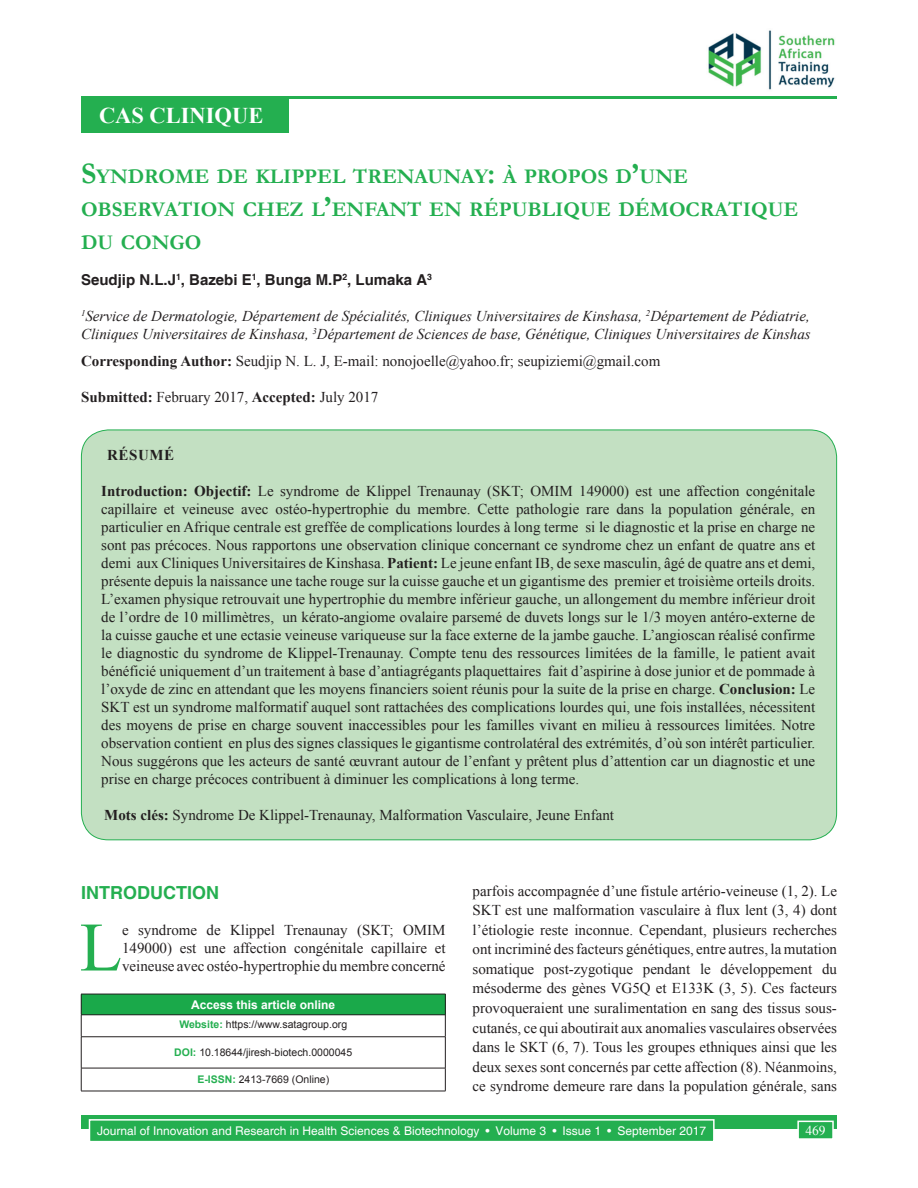
<style>
.page{position:relative;width:918px;height:1188px;background:#fff}
.page>*{position:absolute;margin:0;border:0;box-sizing:border-box;transform-origin:0 0}
.Drop_cap_tx{font:69.3px "Times New Roman";color:#24af50}
.AH{font:700 22.5px "Times New Roman";color:#fff}
.AT{font:700 21px/33px "Garamond";color:#24af50}
.t1{font:700 18px "Helvetica";color:#24af50}
.KWD{font:15px/18px "Times New Roman";color:#231f20;text-align:justify}
.Drop_cap_tx-2{font:15px/19.5px "Times New Roman";color:#231f20;text-align:justify}
.AFF{font:italic 15px/18px "Times New Roman";color:#231f20}
.ADD{font:15px "Times New Roman";color:#231f20}
.AU{font:700 15px "Helvetica";color:#231f20}
.HIS{font:15px "Times New Roman";color:#231f20}
.ABSH{font:700 15px "Times New Roman";letter-spacing:.035em;color:#231f20}
.Folio{font:13.5px "Times New Roman";color:#fff}
.t2{font:12px "Helvetica";color:#fff}
.AAO{font:700 12px "Arial";color:#fff}
.WEBSITE{font:10.5px "Arial";color:#231f20}
.s1{font-size:30px}
.s2{font-weight:700}
.s3{font-weight:700;color:#24af50}
</style>
<div class="page">
<div style="left:81px;top:1116px;width:756px;height:13px;background:#24af50"></div>
<div style="left:90px;top:1120px;width:624px;height:22px;background:#24af50"></div>
<div style="left:89px;top:1119px;width:626px;height:23px;border:2px solid #fff"></div>
<div style="left:798px;top:1121px;width:35px;height:18px;background:#24af50"></div>
<div style="left:797px;top:1121px;width:37px;height:19px;border:2px solid #fff"></div>
<div style="left:81px;top:99px;width:207px;height:33px;background:#24af50"></div>
<div style="left:81px;top:430px;width:756px;height:410px;background:#c3e0c2;border-radius:27px"></div>
<hr style="left:81px;top:96px;width:756px;height:3px;background:#24af50">
<img style="left:708px;top:30px;width:127px;height:60px">
<div style="left:81px;top:994px;width:364px;height:21px;background:#1aa94a"></div>
<hr style="left:81px;top:994px;width:365px;height:1px;background:#231f20">
<hr style="left:81px;top:1015px;width:365px;height:1px;background:#231f20">
<svg style="left:81px;top:994px;width:1px;height:43px"></svg>
<hr style="left:81px;top:1037px;width:1px;height:31px;background:#231f20">
<hr style="left:81px;top:1068px;width:365px;height:1px;background:#231f20">
<svg style="left:81px;top:1068px;width:1px;height:23px"></svg>
<hr style="left:81px;top:1091px;width:365px;height:1px;background:#231f20">
<hr style="left:445px;top:1037px;width:1px;height:31px;background:#231f20">
<svg style="left:445px;top:1068px;width:1px;height:23px"></svg>
<hr style="left:81px;top:1037px;width:365px;height:1px;background:#231f20">
<svg style="left:445px;top:994px;width:1px;height:43px"></svg>
<p class="AH" style="left:99px;top:99px;width:166px">CAS CLINIQUE</p>
<p class="AT" style="left:81px;top:160px;width:719px"><span class="s1">S</span>YNDROME DE KLIPPEL TRENAUNAY<span class="s1">:</span> À PROPOS D<span class="s1">’</span>UNE<br>OBSERVATION CHEZ L<span class="s1">’</span>ENFANT EN RÉPUBLIQUE DÉMOCRATIQUE<br>DU CONGO</p>
<p class="AU" style="left:81px;top:271px;width:353px">Seudjip N.L.J<sup>1</sup>, Bazebi E<sup>1</sup>, Bunga M.P<sup>2</sup>, Lumaka A<sup>3</sup></p>
<p class="AFF" style="left:81px;top:307px;width:731px"><sup>1</sup>Service de Dermatologie, Département de Spécialités, Cliniques Universitaires de Kinshasa, <sup>2</sup>Département de Pédiatrie,<br>Cliniques Universitaires de Kinshasa, <sup>3</sup>Département de Sciences de base, Génétique, Cliniques Universitaires de Kinshas</p>
<p class="ADD" style="left:81px;top:351px;width:581px"><span class="s2">Corresponding Author:</span> Seudjip N. L. J, E-mail: nonojoelle@yahoo.fr; seupiziemi@gmail.com</p>
<p class="HIS" style="left:81px;top:387px;width:299px"><span class="s2">Submitted:</span> February 2017, <span class="s2">Accepted:</span> July 2017</p>
<p class="ABSH" style="left:107px;top:444px;width:68px">RÉSUMÉ</p>
<p class="KWD" style="left:101px;top:481px;width:716px"><span class="s2">Introduction: Objectif:</span> Le syndrome de Klippel Trenaunay (SKT; OMIM 149000) est une affection congénitale capillaire et veineuse avec ostéo-hypertrophie du membre. Cette pathologie rare dans la population générale, en particulier en Afrique centrale est greffée de complications lourdes à long terme si le diagnostic et la prise en charge ne sont pas précoces. Nous rapportons une observation clinique concernant ce syndrome chez un enfant de quatre ans et demi aux Cliniques Universitaires de Kinshasa. <span class="s2">Patient:</span> Le jeune enfant IB, de sexe masculin, âgé de quatre ans et demi, présente depuis la naissance une tache rouge sur la cuisse gauche et un gigantisme des premier et troisième orteils droits.<br>L’examen physique retrouvait une hypertrophie du membre inférieur gauche, un allongement du membre inférieur droit de l’ordre de 10 millimètres, un kérato-angiome ovalaire parsemé de duvets longs sur le 1/3 moyen antéro-externe de la cuisse gauche et une ectasie veineuse variqueuse sur la face externe de la jambe gauche. L’angioscan réalisé confirme le diagnostic du syndrome de Klippel-Trenaunay. Compte tenu des ressources limitées de la famille, le patient avait bénéficié uniquement d’un traitement à base d’antiagrégants plaquettaires fait d’aspirine à dose junior et de pommade à l’oxyde de zinc en attendant que les moyens financiers soient réunis pour la suite de la prise en charge. <span class="s2">Conclusion:</span> Le SKT est un syndrome malformatif auquel sont rattachées des complications lourdes qui, une fois installées, nécessitent des moyens de prise en charge souvent inaccessibles pour les familles vivant en milieu à ressources limitées. Notre observation contient en plus des signes classiques le gigantisme controlatéral des extrémités, d’où son intérêt particulier.<br>Nous suggérons que les acteurs de santé œuvrant autour de l’enfant y prêtent plus d’attention car un diagnostic et une prise en charge précoces contribuent à diminuer les complications à long terme.</p>
<p class="KWD" style="left:104px;top:805px;width:511px"><span class="s2">Mots clés:</span> Syndrome De Klippel-Trenaunay, Malformation Vasculaire, Jeune Enfant</p>
<h1 class="t1" style="left:81px;top:881px;width:139px">INTRODUCTION</h1>
<p class="Drop_cap_tx" style="left:80px;top:898px;width:44px">L</p>
<p class="Drop_cap_tx-2" style="left:122px;top:920px;width:325px;line-height:18px">e syndrome de Klippel Trenaunay (SKT; OMIM 149000) est une affection congénitale capillaire et veineuse avec ostéo-hypertrophie du membre concerné</p>
<p class="AAO" style="left:191px;top:996px;width:146px">Access this article online</p>
<p class="WEBSITE" style="left:179px;top:1018px;width:169px"><span class="s3">Website:</span> https://www.satagroup.org</p>
<p class="WEBSITE" style="left:174px;top:1045px;width:180px"><span class="s3">DOI:</span> 10.18644/jiresh-biotech.0000045</p>
<p class="WEBSITE" style="left:197px;top:1072px;width:133px"><span class="s3">E-ISSN:</span> 2413-7669 (Online)</p>
<p class="Drop_cap_tx-2" style="left:473px;top:880px;width:366px">parfois accompagnée d’une fistule artério-veineuse (1, 2). Le SKT est une malformation vasculaire à flux lent (3, 4) dont l’étiologie reste inconnue. Cependant, plusieurs recherches ont incriminé des facteurs génétiques, entre autres, la mutation somatique post-zygotique pendant le développement du mésoderme des gènes VG5Q et E133K (3, 5). Ces facteurs provoqueraient une suralimentation en sang des tissus sous&shy;cutanés, ce qui aboutirait aux anomalies vasculaires observées dans le SKT (6, 7). Tous les groupes ethniques ainsi que les deux sexes sont concernés par cette affection (8). Néanmoins, ce syndrome demeure rare dans la population générale, sans</p>
<p class="t2" style="left:97px;top:1124px;width:610px">Journal of Innovation and Research in Health Sciences &amp; Biotechnology • Volume 3 • Issue 1 • September 2017</p>
<p class="Folio" style="left:805px;top:1121px;width:22px">469</p>
</div>
